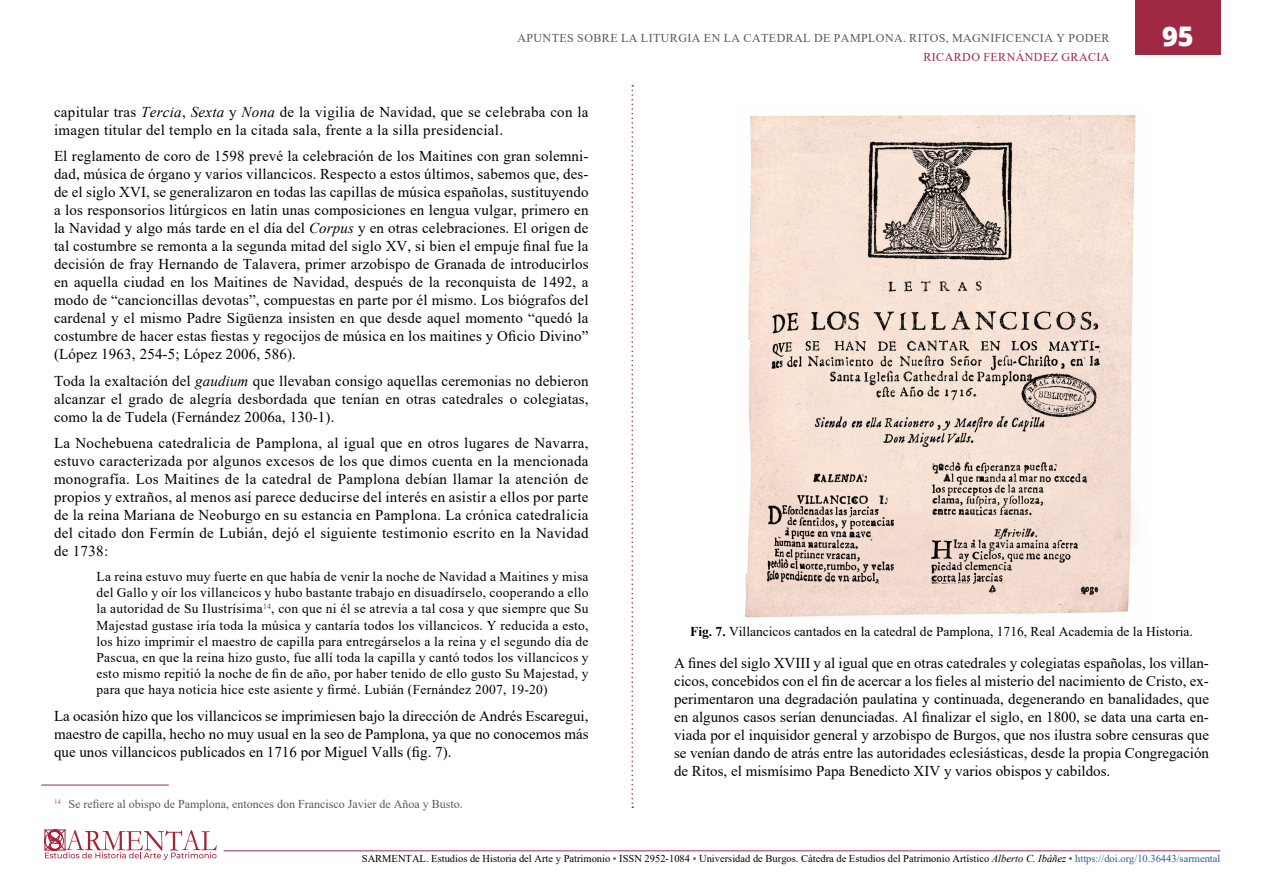
<style>
.page{position:relative;width:1263px;height:893px;background:#fff}
.page>*{position:absolute;margin:0;border:0;box-sizing:border-box;transform-origin:0 0}
.t1{font:800 27px "Open Sans";color:#fff}
.t2{font:15px/18px "Times New Roman";letter-spacing:.01em;color:#000;text-align:justify}
.t3{font:13.5px/16.2px "Times New Roman";color:#000;text-align:justify}
.t4{font:12px "Times New Roman";letter-spacing:.035em;color:#575756}
.t5{font:12px "Times New Roman";color:#575756}
.t6{font:12px "Times New Roman";letter-spacing:.035em;color:#9f2842}
.t7{font:10.5px "Times New Roman";color:#000}
.s1{font-style:italic}
.s2{font-weight:700}
.s3{color:#9f2842}
.s4{color:#275b9b}
</style>
<div class="page">
<svg style="left:631px;top:85px;width:2px;height:723px"></svg>
<div style="left:1135px;top:0;width:85px;height:54px;background:#9f2842"></div>
<svg style="left:45px;top:829px;width:172px;height:31px"></svg>
<hr style="left:224px;top:850px;width:996px;height:1px;background:#9f2842">
<img style="left:745px;top:115px;width:392px;height:503px">
<hr style="left:41px;top:785px;width:128px;height:1px;background:#9f2842">
<p class="t4" style="left:517px;top:30px;width:594px">APUNTES SOBRE LA LITURGIA EN LA CATEDRAL DE PAMPLONA. RITOS, MAGNIFICENCIA Y PODER</p>
<p class="t6" style="left:923px;top:49px;width:188px">RICARDO FERNÁNDEZ GRACIA</p>
<h1 class="t1" style="left:1162px;top:15px;width:33px">95</h1>
<p class="t2" style="left:54px;top:102px;width:536px">capitular tras <span class="s1">Tercia</span>, <span class="s1">Sexta</span> y <span class="s1">Nona</span> de la vigilia de Navidad, que se celebraba con la imagen titular del templo en la citada sala, frente a la silla presidencial.</p>
<p class="t2" style="left:54px;top:147px;width:536px">El reglamento de coro de 1598 prevé la celebración de los Maitines con gran solemni&shy;dad, música de órgano y varios villancicos. Respecto a estos últimos, sabemos que, des&shy;de el siglo XVI, se generalizaron en todas las capillas de música españolas, sustituyendo a los responsorios litúrgicos en latín unas composiciones en lengua vulgar, primero en la Navidad y algo más tarde en el día del <span class="s1">Corpus</span> y en otras celebraciones. El origen de tal costumbre se remonta a la segunda mitad del siglo XV, si bien el empuje final fue la decisión de fray Hernando de Talavera, primer arzobispo de Granada de introducirlos en aquella ciudad en los Maitines de Navidad, después de la reconquista de 1492, a modo de “cancioncillas devotas”, compuestas en parte por él mismo. Los biógrafos del cardenal y el mismo Padre Sigüenza insisten en que desde aquel momento “quedó la costumbre de hacer estas fiestas y regocijos de música en los maitines y Oficio Divino” (López 1963, 254-5; López 2006, 586).</p>
<p class="t2" style="left:54px;top:371px;width:536px">Toda la exaltación del <span class="s1">gaudium</span> que llevaban consigo aquellas ceremonias no debieron alcanzar el grado de alegría desbordada que tenían en otras catedrales o colegiatas, como la de Tudela (Fernández 2006a, 130-1).</p>
<p class="t2" style="left:54px;top:434px;width:536px">La Nochebuena catedralicia de Pamplona, al igual que en otros lugares de Navarra, estuvo caracterizada por algunos excesos de los que dimos cuenta en la mencionada monografía. Los Maitines de la catedral de Pamplona debían llamar la atención de propios y extraños, al menos así parece deducirse del interés en asistir a ellos por parte de la reina Mariana de Neoburgo en su estancia en Pamplona. La crónica catedralicia del citado don Fermín de Lubián, dejó el siguiente testimonio escrito en la Navidad de 1738:</p>
<p class="t3" style="left:97px;top:568px;width:494px">La reina estuvo muy fuerte en que había de venir la noche de Navidad a Maitines y misa del Gallo y oír los villancicos y hubo bastante trabajo en disuadírselo, cooperando a ello la autoridad de Su Ilustrísima<sup>14</sup>, con que ni él se atrevía a tal cosa y que siempre que Su Majestad gustase iría toda la música y cantaría todos los villancicos. Y reducida a esto, los hizo imprimir el maestro de capilla para entregárselos a la reina y el segundo día de Pascua, en que la reina hizo gusto, fue allí toda la capilla y cantó todos los villancicos y esto mismo repitió la noche de fin de año, por haber tenido de ello gusto Su Majestad, y para que haya noticia hice este asiente y firmé. Lubián (Fernández 2007, 19-20)</p>
<p class="t2" style="left:54px;top:706px;width:536px">La ocasión hizo que los villancicos se imprimiesen bajo la dirección de Andrés Escaregui, maestro de capilla, hecho no muy usual en la seo de Pamplona, ya que no conocemos más que unos villancicos publicados en 1716 por Miguel Valls (fig. 7).</p>
<p class="t5" style="left:54px;top:795px;width:410px"><sup>14</sup> Se refiere al obispo de Pamplona, entonces don Francisco Javier de Añoa y Busto.</p>
<p class="t3" style="left:690px;top:623px;width:504px"><span class="s2">Fig. 7.</span> Villancicos cantados en la catedral de Pamplona, 1716, Real Academia de la Historia.</p>
<p class="t2" style="left:674px;top:654px;width:536px">A fines del siglo XVIII y al igual que en otras catedrales y colegiatas españolas, los villan&shy;cicos, concebidos con el fin de acercar a los fieles al misterio del nacimiento de Cristo, ex&shy;perimentaron una degradación paulatina y continuada, degenerando en banalidades, que en algunos casos serían denunciadas. Al finalizar el siglo, en 1800, se data una carta en&shy;viada por el inquisidor general y arzobispo de Burgos, que nos ilustra sobre censuras que se venían dando de atrás entre las autoridades eclesiásticas, desde la propia Congregación de Ritos, el mismísimo Papa Benedicto XIV y varios obispos y cabildos.</p>
<p class="t7" style="left:362px;top:851px;width:860px">SARMENTAL. Estudios de Historia del Arte y Patrimonio <span class="s3">•</span> ISSN 2952-1084 <span class="s3">•</span> Universidad de Burgos. Cátedra de Estudios del Patrimonio Artístico <span class="s1">Alberto C. Ibáñez</span> <span class="s3">•</span> <span class="s4">https://doi.org/10.36443/sarmental</span></p>
</div>
